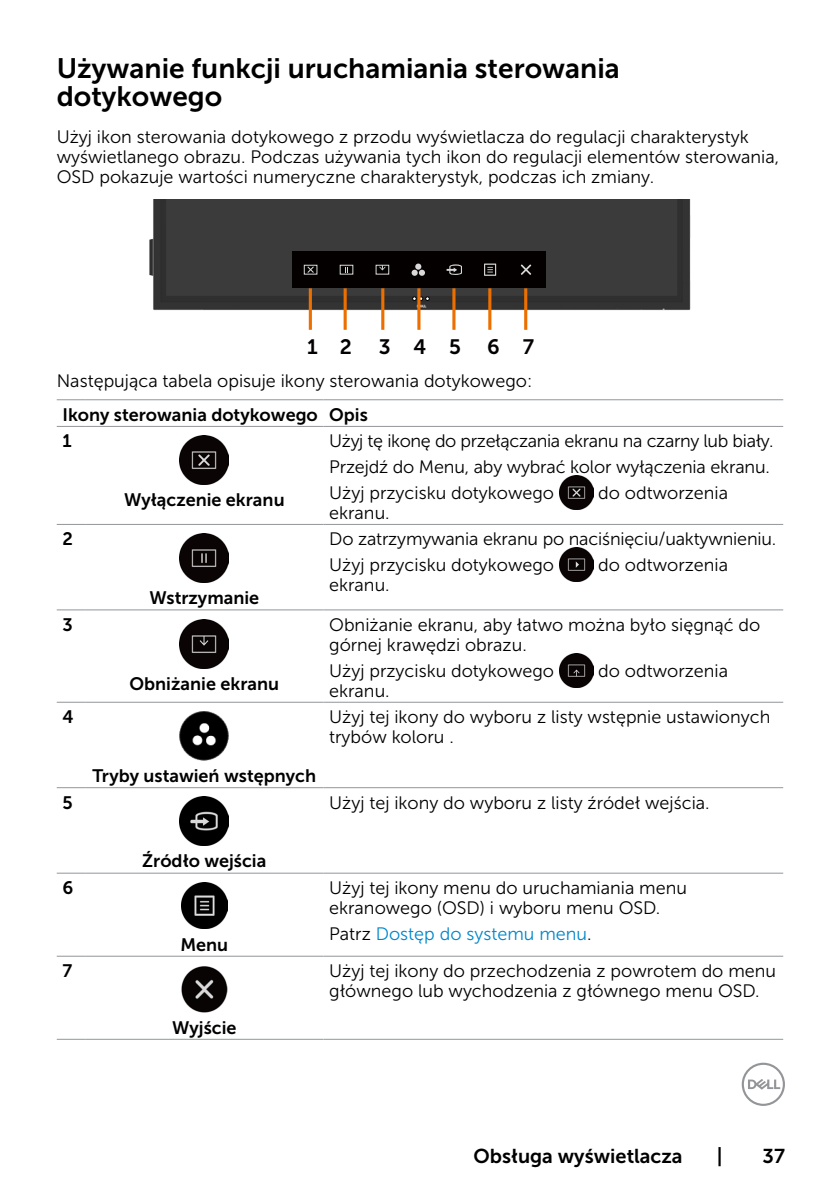
<style>
.page{position:relative;width:840px;height:1191px;background:#fff}
.page>*{position:absolute;margin:0;border:0;box-sizing:border-box;transform-origin:0 0}
.t1{font:28px/28px "Museo Sans For Dell 700";color:#000}
.t2{font:20.8px "Museo Sans For Dell 700";color:#030000}
.t3{font:20px "Museo Sans For Dell 700";color:#000}
.t4{font:18px/20px "Museo Sans For Dell 300";color:#000}
.t5{font:18px/26.6px "Museo Sans For Dell 700";color:#000}
.t6{font:18px "Museo Sans For Dell 300";color:#0087cb}
.s1{color:#000}
</style>
<div class="page">
<svg style="left:741px;top:1062px;width:43px;height:44px"></svg>
<img style="left:149px;top:199px;width:542px;height:114px">
<svg style="left:412px;top:297px;width:17px;height:4px"></svg>
<svg style="left:308px;top:288px;width:4px;height:42px"></svg>
<hr style="left:343px;top:288px;width:3px;height:42px;background:#ec6f00">
<hr style="left:381px;top:288px;width:3px;height:42px;background:#ec6f00">
<hr style="left:417px;top:288px;width:3px;height:42px;background:#ec6f00">
<hr style="left:452px;top:288px;width:3px;height:42px;background:#ec6f00">
<hr style="left:488px;top:288px;width:3px;height:42px;background:#ec6f00">
<hr style="left:524px;top:288px;width:3px;height:42px;background:#ec6f00">
<div style="left:291px;top:251px;width:254px;height:37px;background:#040000"></div>
<svg style="left:484px;top:263px;width:12px;height:13px"></svg>
<svg style="left:446px;top:264px;width:15px;height:11px"></svg>
<div style="left:415px;top:263px;width:6px;height:7px;background:#d9d9d9;border-radius:50%"></div>
<svg style="left:411px;top:270px;width:6px;height:6px"></svg>
<div style="left:418px;top:270px;width:7px;height:6px;background:#d9d9d9;border-radius:50%"></div>
<svg style="left:520px;top:264px;width:11px;height:11px"></svg>
<div style="left:375px;top:265px;width:14px;height:9px;border:1px solid #d9d9d9"></div>
<svg style="left:379px;top:265px;width:6px;height:5px"></svg>
<div style="left:339px;top:265px;width:14px;height:9px;border:1px solid #d9d9d9"></div>
<svg style="left:307px;top:267px;width:6px;height:5px"></svg>
<div style="left:304px;top:265px;width:13px;height:9px;border:1px solid #d9d9d9"></div>
<svg style="left:57px;top:399px;width:28px;height:1px"></svg>
<hr style="left:85px;top:399px;width:238px;height:1px;background:#939598">
<hr style="left:323px;top:399px;width:459px;height:1px;background:#939598">
<svg style="left:57px;top:426px;width:28px;height:1px"></svg>
<hr style="left:85px;top:426px;width:238px;height:1px;background:#939598">
<hr style="left:323px;top:426px;width:459px;height:1px;background:#939598">
<svg style="left:57px;top:524px;width:28px;height:1px"></svg>
<hr style="left:85px;top:524px;width:238px;height:1px;background:#939598">
<hr style="left:323px;top:524px;width:459px;height:1px;background:#939598">
<svg style="left:57px;top:609px;width:28px;height:1px"></svg>
<hr style="left:85px;top:609px;width:238px;height:1px;background:#939598">
<hr style="left:323px;top:609px;width:459px;height:1px;background:#939598">
<svg style="left:57px;top:702px;width:28px;height:1px"></svg>
<hr style="left:85px;top:702px;width:238px;height:1px;background:#939598">
<hr style="left:323px;top:702px;width:459px;height:1px;background:#939598">
<svg style="left:57px;top:787px;width:28px;height:1px"></svg>
<hr style="left:85px;top:787px;width:238px;height:1px;background:#939598">
<hr style="left:323px;top:787px;width:459px;height:1px;background:#939598">
<svg style="left:57px;top:872px;width:28px;height:2px"></svg>
<hr style="left:85px;top:873px;width:238px;height:1px;background:#939598">
<hr style="left:323px;top:873px;width:459px;height:1px;background:#939598">
<svg style="left:57px;top:955px;width:28px;height:2px"></svg>
<hr style="left:85px;top:956px;width:238px;height:1px;background:#939598">
<hr style="left:323px;top:956px;width:459px;height:1px;background:#939598">
<svg style="left:57px;top:1038px;width:28px;height:2px"></svg>
<hr style="left:85px;top:1039px;width:238px;height:1px;background:#939598">
<hr style="left:323px;top:1039px;width:459px;height:1px;background:#939598">
<img style="left:180px;top:435px;width:49px;height:49px">
<img style="left:559px;top:475px;width:34px;height:34px">
<img style="left:180px;top:533px;width:49px;height:49px">
<img style="left:559px;top:547px;width:34px;height:35px">
<img style="left:180px;top:619px;width:49px;height:49px">
<img style="left:559px;top:653px;width:34px;height:34px">
<img style="left:180px;top:711px;width:49px;height:49px">
<img style="left:180px;top:797px;width:48px;height:48px">
<img style="left:181px;top:882px;width:46px;height:47px">
<img style="left:181px;top:966px;width:46px;height:46px">
<h1 class="t1" style="left:57px;top:54px;width:564px">Używanie funkcji uruchamiania sterowania dotykowego</h1>
<p class="t4" style="left:57px;top:127px;width:723px">Użyj ikon sterowania dotykowego z przodu wyświetlacza do regulacji charakterystyk wyświetlanego obrazu. Podczas używania tych ikon do regulacji elementów sterowania,<br>OSD pokazuje wartości numeryczne charakterystyk, podczas ich zmiany.</p>
<p class="t2" style="left:307px;top:335px;width:46px">1 2</p>
<p class="t2" style="left:378px;top:335px;width:157px">345 67</p>
<p class="t4" style="left:57px;top:371px;width:477px">Następująca tabela opisuje ikony sterowania dotykowego:</p>
<p class="t5" style="left:62px;top:401px;width:307px">Ikony sterowania dotykowego Opis<br>1</p>
<p class="t4" style="left:329px;top:428px;width:445px;line-height:25.6px">Użyj tę ikonę do przełączania ekranu na czarny lub biały.<br>Przejdź do Menu, aby wybrać kolor wyłączenia ekranu.<br>Użyj przycisku dotykowego</p>
<p class="t4" style="left:598px;top:482px;width:131px">do odtworzenia</p>
<p class="t5" style="left:124px;top:486px;width:162px">Wyłączenie ekranu</p>
<p class="t4" style="left:329px;top:502px;width:62px">ekranu.</p>
<p class="t5" style="left:62px;top:526px;width:12px">2</p>
<p class="t4" style="left:329px;top:526px;width:448px;line-height:25.6px">Do zatrzymywania ekranu po naciśnięciu/uaktywnieniu.<br>Użyj przycisku dotykowego</p>
<p class="t4" style="left:598px;top:555px;width:131px">do odtworzenia</p>
<p class="t5" style="left:149px;top:584px;width:111px">Wstrzymanie</p>
<p class="t4" style="left:329px;top:575px;width:62px">ekranu.</p>
<p class="t5" style="left:62px;top:611px;width:12px">3</p>
<p class="t5" style="left:129px;top:670px;width:151px">Obniżanie ekranu</p>
<p class="t4" style="left:329px;top:615px;width:432px">Obniżanie ekranu, aby łatwo można było sięgnąć do górnej krawędzi obrazu.</p>
<p class="t4" style="left:329px;top:660px;width:226px">Użyj przycisku dotykowego</p>
<p class="t4" style="left:598px;top:660px;width:131px">do odtworzenia</p>
<p class="t4" style="left:329px;top:680px;width:62px">ekranu.</p>
<p class="t5" style="left:62px;top:703px;width:13px">4</p>
<p class="t4" style="left:329px;top:707px;width:442px">Użyj tej ikony do wyboru z listy wstępnie ustawionych trybów koloru .</p>
<p class="t5" style="left:92px;top:762px;width:225px">Tryby ustawień wstępnych</p>
<p class="t5" style="left:62px;top:789px;width:12px">5</p>
<p class="t4" style="left:329px;top:792px;width:382px">Użyj tej ikony do wyboru z listy źródeł wejścia.</p>
<p class="t5" style="left:142px;top:848px;width:126px">Źródło wejścia</p>
<p class="t5" style="left:62px;top:874px;width:12px">6</p>
<p class="t5" style="left:180px;top:931px;width:49px">Menu</p>
<p class="t4" style="left:329px;top:878px;width:359px">Użyj tej ikony menu do uruchamiania menu ekranowego (OSD) i wyboru menu OSD.</p>
<p class="t6" style="left:329px;top:924px;width:264px"><span class="s1">Patrz</span> Dostęp do systemu menu<span class="s1">.</span></p>
<p class="t5" style="left:62px;top:957px;width:11px">7</p>
<p class="t4" style="left:329px;top:961px;width:448px">Użyj tej ikony do przechodzenia z powrotem do menu głównego lub wychodzenia z głównego menu OSD.</p>
<p class="t5" style="left:172px;top:1014px;width:66px">Wyjście</p>
<p class="t3" style="left:473px;top:1144px;width:210px">Obsługa wyświetlacza</p>
<p class="t3" style="left:716px;top:1144px;width:7px">|</p>
<p class="t3" style="left:762px;top:1144px;width:24px">37</p>
</div>
